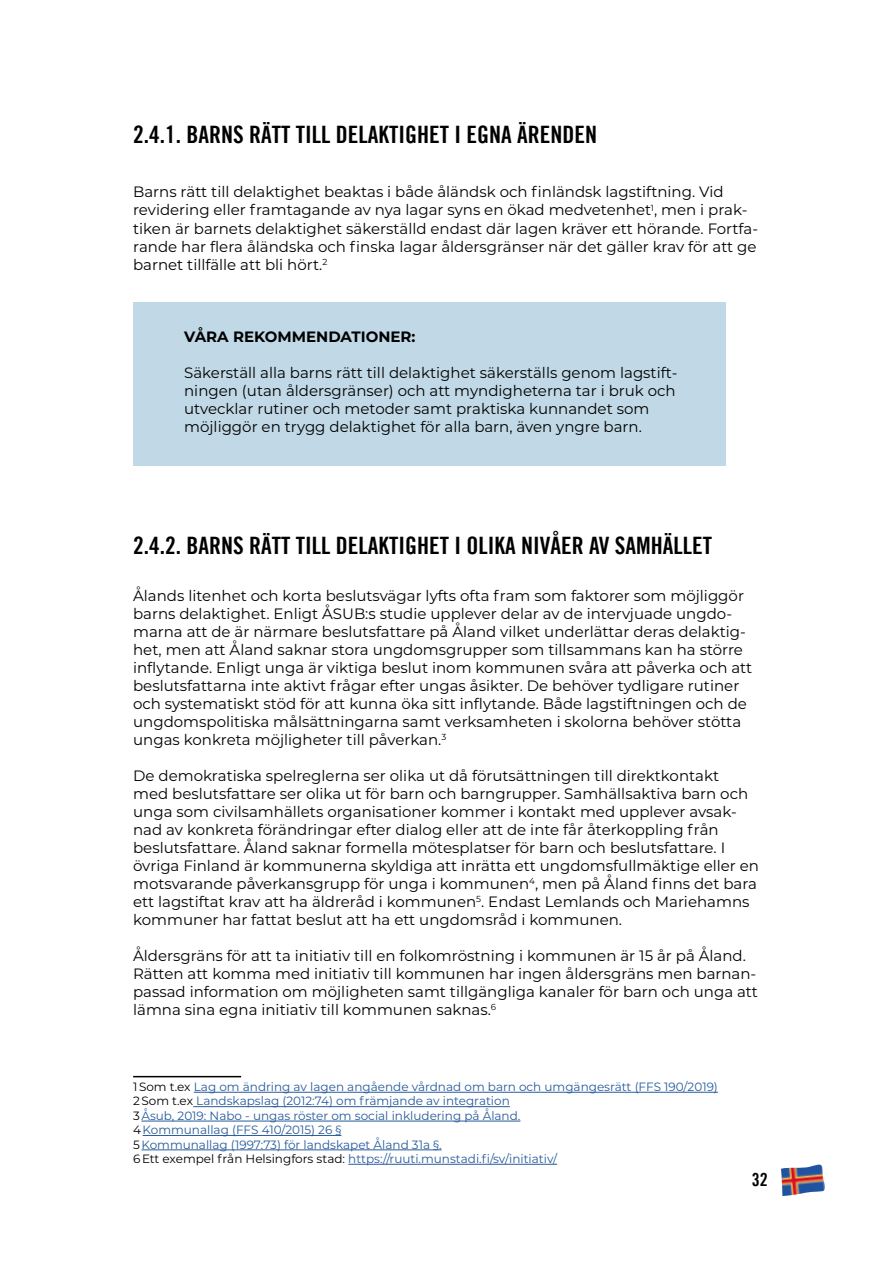
<style>
.page{position:relative;width:893px;height:1263px;background:#fff}
.page>*{position:absolute;margin:0;border:0;box-sizing:border-box;transform-origin:0 0}
.t1{font:24px "Trade Gothic LT Bold Cond Twenty";color:#000}
.t2{font:18px "Trade Gothic LT Bold Cond Twenty";color:#000}
.t3{font:15px/18px "Montserrat";color:#000}
.t4{font:700 15px "Montserrat";color:#000}
.t5{font:12px/14.4px "Montserrat";color:#275b9b}
.s1{color:#000}
</style>
<div class="page">
<img style="left:781px;top:1164px;width:44px;height:32px">
<div style="left:133px;top:302px;width:593px;height:164px;background:#c1d9e6"></div>
<hr style="left:133px;top:1076px;width:108px;height:1px;background:#000">
<hr style="left:194px;top:1092px;width:524px;height:1px;background:#275b9b">
<hr style="left:193px;top:1106px;width:317px;height:1px;background:#275b9b">
<hr style="left:141px;top:1121px;width:379px;height:1px;background:#275b9b">
<hr style="left:143px;top:1135px;width:198px;height:1px;background:#275b9b">
<hr style="left:141px;top:1149px;width:301px;height:1px;background:#275b9b">
<hr style="left:348px;top:1164px;width:209px;height:1px;background:#275b9b">
<h1 class="t1" style="left:133px;top:120px;width:465px">2.4.1. BARNS RÄTT TILL DELAKTIGHET I EGNA ÄRENDEN</h1>
<p class="t3" style="left:133px;top:183px;width:626px">Barns rätt till delaktighet beaktas i både åländsk och finländsk lagstiftning. Vid revidering eller framtagande av nya lagar syns en ökad medvetenhet<sup>1</sup>, men i prak&shy;tiken är barnets delaktighet säkerställd endast där lagen kräver ett hörande. Fortfa&shy;rande har flera åländska och finska lagar åldersgränser när det gäller krav för att ge barnet tillfälle att bli hört.<sup>2</sup></p>
<p class="t4" style="left:184px;top:325px;width:233px">VÅRA REKOMMENDATIONER:</p>
<p class="t3" style="left:184px;top:363px;width:495px">Säkerställ alla barns rätt till delaktighet säkerställs genom lagstift&shy;ningen (utan åldersgränser) och att myndigheterna tar i bruk och utvecklar rutiner och metoder samt praktiska kunnandet som möjliggör en trygg delaktighet för alla barn, även yngre barn.</p>
<h1 class="t1" style="left:133px;top:531px;width:580px">2.4.2. BARNS RÄTT TILL DELAKTIGHET I OLIKA NIVÅER AV SAMHÄLLET</h1>
<p class="t3" style="left:133px;top:586px;width:621px">Ålands litenhet och korta beslutsvägar lyfts ofta fram som faktorer som möjliggör barns delaktighet. Enligt ÅSUB:s studie upplever delar av de intervjuade ungdo&shy;marna att de är närmare beslutsfattare på Åland vilket underlättar deras delaktig&shy;het, men att Åland saknar stora ungdomsgrupper som tillsammans kan ha större inflytande. Enligt unga är viktiga beslut inom kommunen svåra att påverka och att beslutsfattarna inte aktivt frågar efter ungas åsikter. De behöver tydligare rutiner och systematiskt stöd för att kunna öka sitt inflytande. Både lagstiftningen och de ungdomspolitiska målsättningarna samt verksamheten i skolorna behöver stötta ungas konkreta möjligheter till påverkan.<sup>3</sup></p>
<p class="t3" style="left:133px;top:766px;width:627px">De demokratiska spelreglerna ser olika ut då förutsättningen till direktkontakt<br>med beslutsfattare ser olika ut för barn och barngrupper. Samhällsaktiva barn och unga som civilsamhällets organisationer kommer i kontakt med upplever avsak&shy;nad av konkreta förändringar efter dialog eller att de inte får återkoppling från beslutsfattare. Åland saknar formella mötesplatser för barn och beslutsfattare. I övriga Finland är kommunerna skyldiga att inrätta ett ungdomsfullmäktige eller en motsvarande påverkansgrupp för unga i kommunen<sup>4</sup>, men på Åland finns det bara ett lagstiftat krav att ha äldreråd i kommunen<sup>5</sup>. Endast Lemlands och Mariehamns kommuner har fattat beslut att ha ett ungdomsråd i kommunen.</p>
<p class="t3" style="left:133px;top:946px;width:626px">Åldersgräns för att ta initiativ till en folkomröstning i kommunen är 15 år på Åland.<br>Rätten att komma med initiativ till kommunen har ingen åldersgräns men barnan&shy;passad information om möjligheten samt tillgängliga kanaler för barn och unga att lämna sina egna initiativ till kommunen saknas.<sup>6</sup></p>
<p class="t5" style="left:133px;top:1079px;width:586px"><span class="s1">1 Som t.ex</span> Lag om ändring av lagen angående vårdnad om barn och umgängesrätt (FFS 190/2019)<br><span class="s1">2 Som t.ex</span> Landskapslag (2012:74) om främjande av integration<br><span class="s1">3</span> Åsub, 2019: Nabo - ungas röster om social inkludering på Åland.<br><span class="s1">4</span> Kommunallag (FFS 410/2015) 26 §<br><span class="s1">5</span> Kommunallag (1997:73) för landskapet Åland 31a §.<br><span class="s1">6 Ett exempel från Helsingfors stad:</span> https://ruuti.munstadi.fi/sv/initiativ/</p>
<p class="t2" style="left:752px;top:1168px;width:17px">32</p>
</div>
